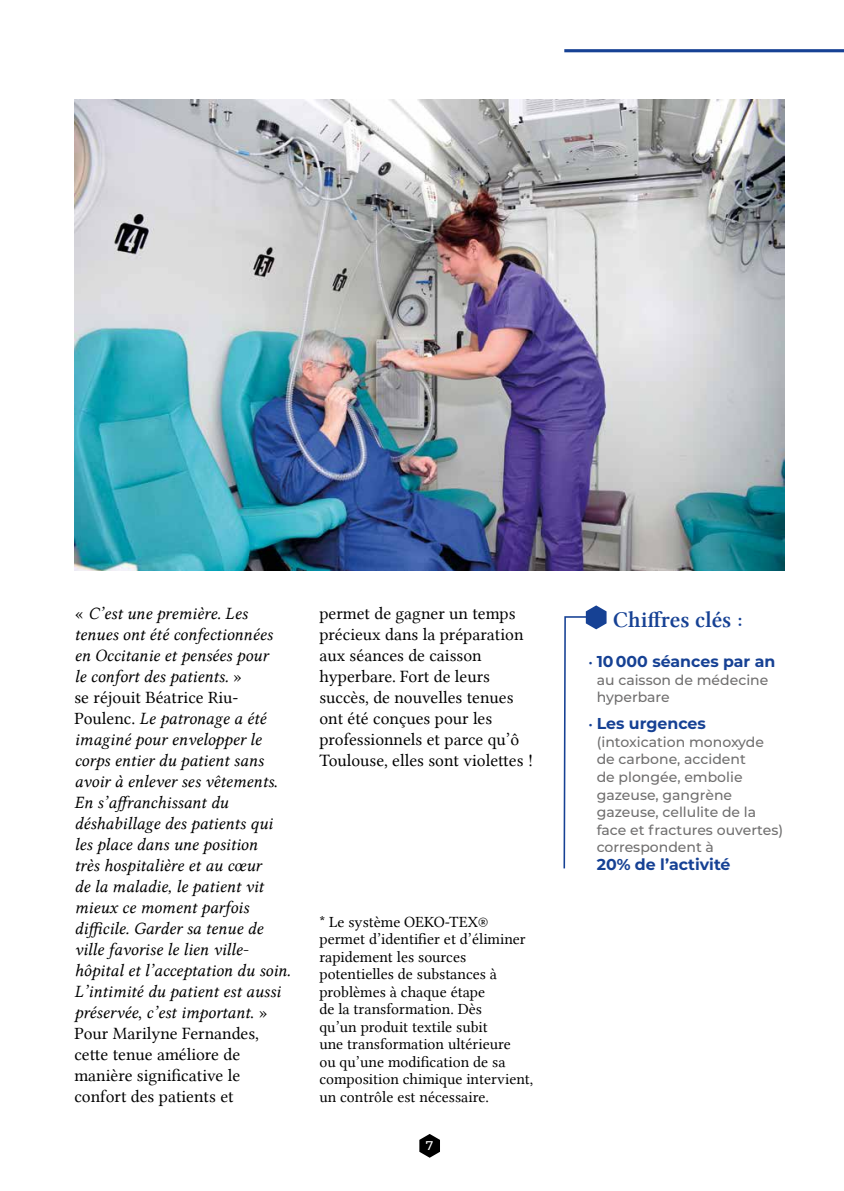
<style>
.page{position:relative;width:844px;height:1191px;background:#fff}
.page>*{position:absolute;margin:0;border:0;box-sizing:border-box;transform-origin:0 0}
.t1{font:22.75px "Lin Libertine Z";color:#164194}
.t2{font:17.5px/21px "Lin Libertine I";color:#000}
.t3{font:17.5px/21px "Lin Libertine";color:#000}
.t4{font:15.75px/17.5px "Lin Libertine";color:#000}
.t5{font:700 15.75px "Montserrat";color:#164194}
.t6{font:500 14px/17.5px "Montserrat";color:#706f6f}
.t7{font:500 12.6px "Montserrat";color:#fff}
.s1{font-family:"Lin Libertine"}
.s2{font-weight:500;font-size:14px}
</style>
<div class="page">
<svg style="left:419px;top:1134px;width:21px;height:23px"></svg>
<hr style="left:564px;top:49px;width:279px;height:3px;background:#164194">
<img style="left:74px;top:99px;width:710px;height:471px">
<svg style="left:563px;top:605px;width:43px;height:264px"></svg>
<p class="t2" style="left:74px;top:603px;width:199px"><span class="s1">«</span> C’est une première. Les tenues ont été confectionnées en Occitanie et pensées pour le confort des patients. <span class="s1">»</span></p>
<p class="t3" style="left:74px;top:686px;width:165px">se réjouit Béatrice Riu-</p>
<p class="t2" style="left:74px;top:708px;width:218px"><span class="s1">Poulenc.</span> Le patronage a été imaginé pour envelopper le corps entier du patient sans avoir à enlever ses vêtements<span class="s1">.<br></span>En s’affranchissant du déshabillage des patients qui les place dans une position<br>très hospitalière et au cœur<br>de la maladie, le patient vit mieux ce moment parfois difficile. Garder sa tenue de ville favorise le lien ville&shy;hôpital et l’acceptation du soin.<br>L’intimité du patient est aussi préservée<span class="s1">,</span> c’est important<span class="s1">. »</span></p>
<p class="t3" style="left:74px;top:1022px;width:186px">Pour Marilyne Fernandes, cette tenue améliore de manière significative le confort des patients et</p>
<p class="t3" style="left:319px;top:602px;width:215px">permet de gagner un temps précieux dans la préparation aux séances de caisson hyperbare. Fort de leurs succès, de nouvelles tenues ont été conçues pour les professionnels et parce qu’ô<br>Toulouse, elles sont violettes !</p>
<p class="t4" style="left:319px;top:913px;width:215px">* Le système OEKO-TEX® permet d’identifier et d’éliminer rapidement les sources potentielles de substances à problèmes à chaque étape<br>de la transformation. Dès<br>qu’un produit textile subit<br>une transformation ultérieure<br>ou qu’une modification de sa composition chimique intervient, un contrôle est nécessaire.</p>
<p class="t7" style="left:426px;top:1136px;width:9px">7</p>
<h1 class="t1" style="left:613px;top:606px;width:130px">Chiffres clés :</h1>
<p class="t5" style="left:588px;top:650px;width:188px"><span class="s2">•</span> 10 000 séances par an</p>
<p class="t6" style="left:596px;top:670px;width:173px">au caisson de médecine hyperbare</p>
<p class="t5" style="left:588px;top:712px;width:119px"><span class="s2">•</span> Les urgences</p>
<p class="t6" style="left:596px;top:732px;width:188px">(intoxication monoxyde de carbone, accident<br>de plongée, embolie gazeuse, gangrène gazeuse, cellulite de la face et fractures ouvertes) correspondent à</p>
<p class="t5" style="left:596px;top:852px;width:135px">20% de l’activité</p>
</div>
